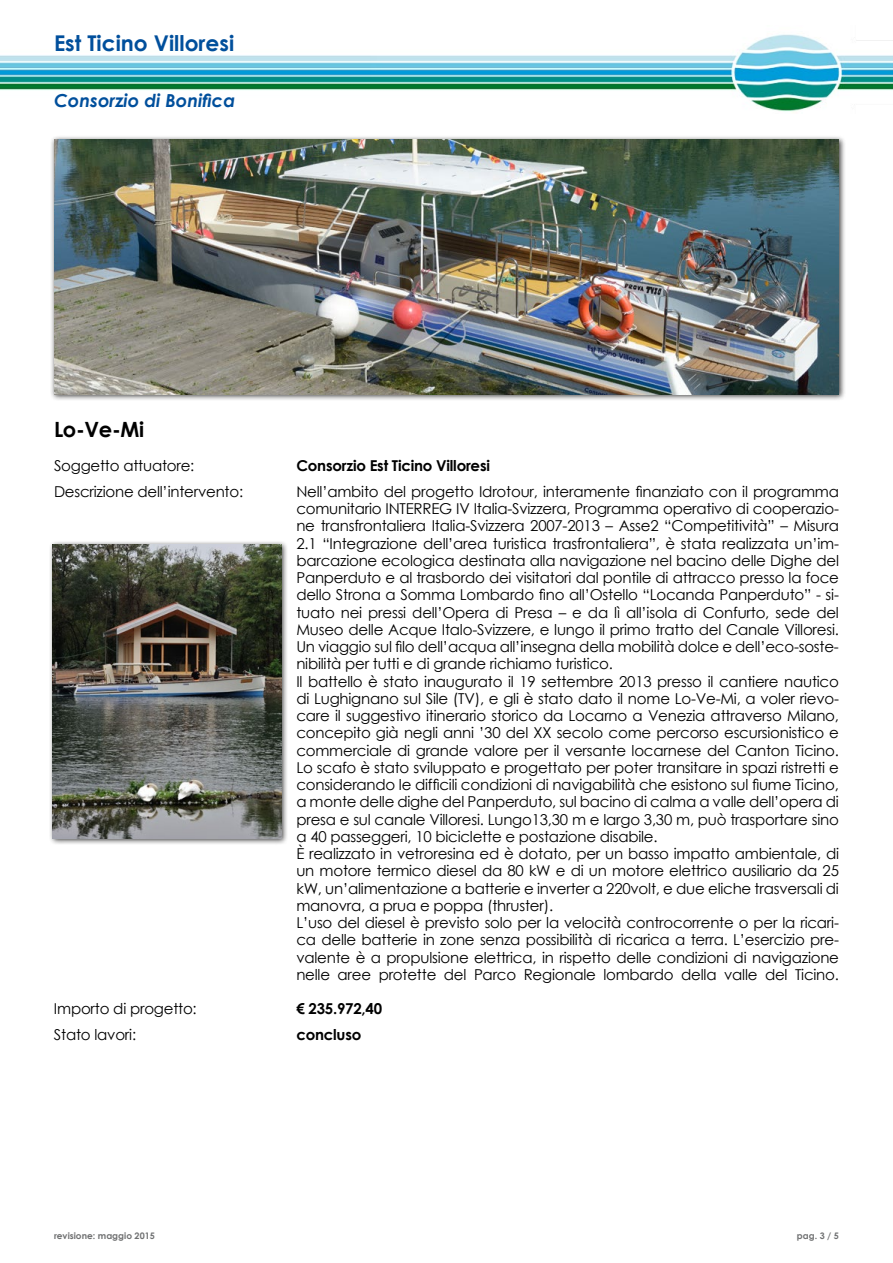
<style>
.page{position:relative;width:893px;height:1263px;background:#fff}
.page>*{position:absolute;margin:0;border:0;box-sizing:border-box;transform-origin:0 0}
.t1{font:700 21.75px "Century Gothic";color:#004f9c}
.t2{font:700 21px "Century Gothic";color:#000}
.t3{font:italic 700 18px "Century Gothic";color:#004f9c}
.t4{font:15px/17.2px "Century Gothic";letter-spacing:-.015em;color:#000}
.t5{font:700 15px "Century Gothic";letter-spacing:-.015em;color:#000}
.t6{font:700 9px "Century Gothic";color:#707172}
</style>
<div class="page">
<img style="left:0;top:34px;width:893px;height:78px">
<div style="left:50px;top:135px;width:796px;height:266px;background:#000;opacity:.75"></div>
<img style="left:54px;top:139px;width:785px;height:255px">
<div style="left:49px;top:540px;width:239px;height:305px;background:#000;opacity:.75"></div>
<img style="left:53px;top:544px;width:228px;height:294px">
<h1 class="t1" style="left:54px;top:27px;width:182px">Est Ticino Villoresi</h1>
<p class="t3" style="left:54px;top:86px;width:183px">Consorzio di Bonifica</p>
<h2 class="t2" style="left:54px;top:413px;width:92px">Lo-Ve-Mi</h2>
<p class="t4" style="left:54px;top:457px;width:142px">Soggetto attuatore:</p>
<p class="t5" style="left:296px;top:454px;width:195px">Consorzio Est Ticino Villoresi</p>
<p class="t4" style="left:54px;top:482px;width:191px">Descrizione dell’intervento:</p>
<p class="t4" style="left:296px;top:482px;width:544px">Nell’ambito del progetto Idrotour, interamente finanziato con il programma comunitario INTERREG IV Italia-Svizzera, Programma operativo di cooperazio&shy;ne transfrontaliera Italia-Svizzera 2007-2013 – Asse2 “Competitività” – Misura 2.1 “Integrazione dell’area turistica trasfrontaliera”, è stata realizzata un’im&shy;barcazione ecologica destinata alla navigazione nel bacino delle Dighe del Panperduto e al trasbordo dei visitatori dal pontile di attracco presso la foce dello Strona a Somma Lombardo fino all’Ostello “Locanda Panperduto” - si&shy;tuato nei pressi dell’Opera di Presa – e da lì all’isola di Confurto, sede del Museo delle Acque Italo-Svizzere, e lungo il primo tratto del Canale Villoresi.<br>Un viaggio sul filo dell’acqua all’insegna della mobilità dolce e dell’eco-soste&shy;nibilità per tutti e di grande richiamo turistico.<br>Il battello è stato inaugurato il 19 settembre 2013 presso il cantiere nautico di Lughignano sul Sile (TV), e gli è stato dato il nome Lo-Ve-Mi, a voler rievo&shy;care il suggestivo itinerario storico da Locarno a Venezia attraverso Milano, concepito già negli anni ’30 del XX secolo come percorso escursionistico e commerciale di grande valore per il versante locarnese del Canton Ticino.<br>Lo scafo è stato sviluppato e progettato per poter transitare in spazi ristretti e considerando le difficili condizioni di navigabilità che esistono sul fiume Ticino, a monte delle dighe del Panperduto, sul bacino di calma a valle dell’opera di presa e sul canale Villoresi. Lungo13,30 m e largo 3,30 m, può trasportare sino a 40 passeggeri, 10 biciclette e postazione disabile.<br>È realizzato in vetroresina ed è dotato, per un basso impatto ambientale, di un motore termico diesel da 80 kW e di un motore elettrico ausiliario da 25 kW, un’alimentazione a batterie e inverter a 220volt, e due eliche trasversali di manovra, a prua e poppa (thruster).<br>L’uso del diesel è previsto solo per la velocità controcorrente o per la ricari&shy;ca delle batterie in zone senza possibilità di ricarica a terra. L’esercizio pre&shy;valente è a propulsione elettrica, in rispetto delle condizioni di navigazione nelle aree protette del Parco Regionale lombardo della valle del Ticino.</p>
<p class="t4" style="left:54px;top:1000px;width:144px">Importo di progetto:</p>
<p class="t5" style="left:296px;top:997px;width:87px">€ 235.972,40</p>
<p class="t4" style="left:54px;top:1026px;width:84px">Stato lavori:</p>
<p class="t5" style="left:296px;top:1023px;width:67px">concluso</p>
<p class="t6" style="left:54px;top:1229px;width:102px">revisione: maggio 2015</p>
<p class="t6" style="left:797px;top:1229px;width:44px">pag. 3 / 5</p>
</div>
